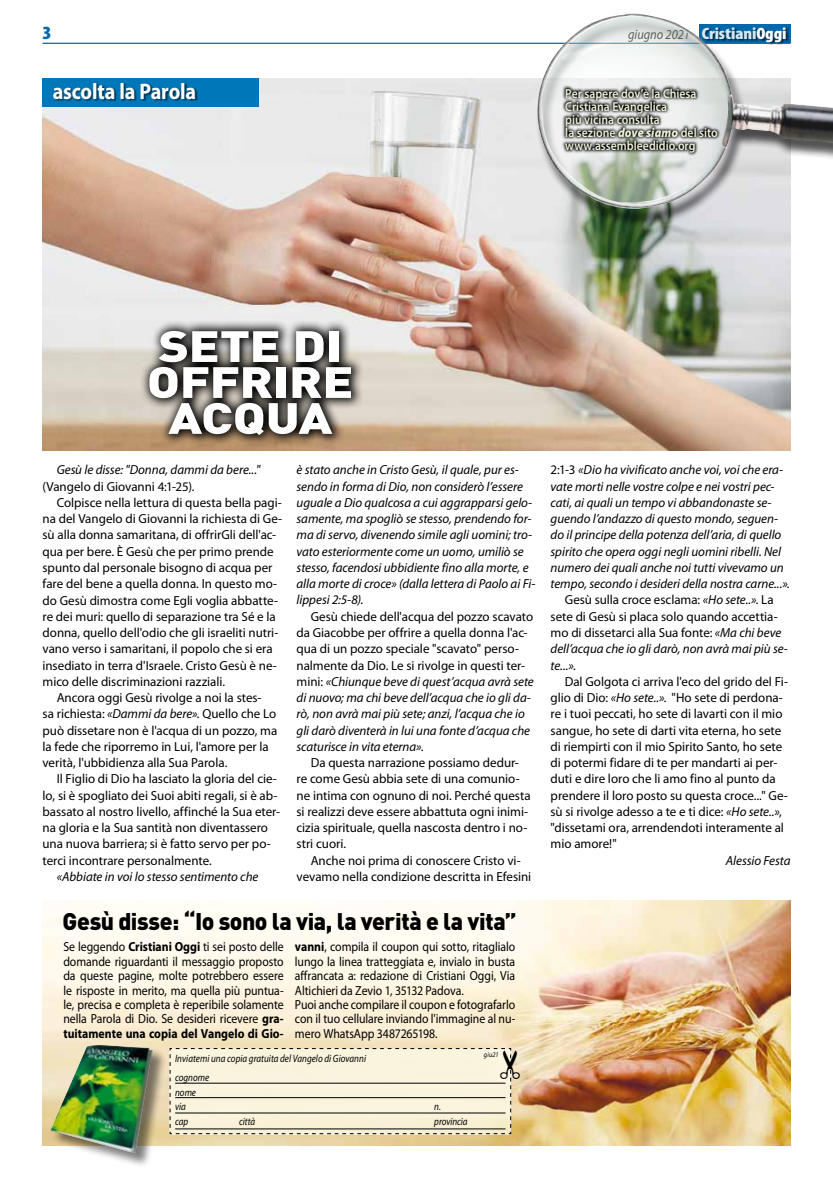
<style>
.page{position:relative;width:833px;height:1188px;background:#fff}
.page>*{position:absolute;margin:0;border:0;box-sizing:border-box;transform-origin:0 0}
.t1{font:900 43.12px/35.9px "DIN";letter-spacing:-.015em;color:#fff;text-align:center;scale:1.2 1}
.t2{font:900 23.75px "DIN";letter-spacing:-.02em;color:#000}
.t3{font:700 22.5px "Myriad Pro";letter-spacing:-.01em;color:#fff;scale:.9 1}
.t4{font:900 condensed 18.75px "Myriad Pro";color:#0068ab;scale:1.1 1}
.t5{font:italic 13.75px "Myriad Pro";color:#000;scale:.9 1}
.t6{font:13.12px/16.2px "Myriad Pro";letter-spacing:-.005em;color:#000}
.t7{font:italic 13.12px/16.2px "Myriad Pro";letter-spacing:-.005em;color:#000}
.t8{font:13.12px/14.4px "Myriad Pro";letter-spacing:-.005em;color:#000;text-align:justify;scale:.9 1}
.t9{font:600 13px/13px "Myriad Pro";color:#ecf2d9;scale:.9 1}
.t10{font:italic 10.62px/14.9px "Myriad Pro";color:#000;scale:.85 1}
.t11{font:italic 7.12px "Myriad Pro";letter-spacing:.015em;color:#000;scale:.9 1}
.s1{font-weight:900;font-style:normal;font-stretch:condensed;font-size:16.62px;color:#d7e8f2}
.s2{font-weight:900;font-style:normal;font-stretch:condensed;font-size:16.62px;color:#fff}
.s3{font-weight:900;font-style:italic}
.s4{font-style:italic}
.s5{font-style:normal}
.s6{font-weight:700}
</style>
<div class="page">
<img style="left:43px;top:78px;width:747px;height:372px">
<svg style="left:138px;top:318px;width:225px;height:127px;background:#625c56"></svg>
<img style="left:43px;top:900px;width:747px;height:244px">
<div style="left:698px;top:25px;width:92px;height:18px;background:#0068ab"></div>
<div style="left:703px;top:28px;width:86px;height:17px;background:#000;opacity:.6"></div>
<hr style="left:43px;top:43px;width:747px;height:1px;background:#0068ab">
<div style="left:43px;top:78px;width:216px;height:28px;background:#0077b8"></div>
<div style="left:54px;top:83px;width:144px;height:19px;background:#000;opacity:.6"></div>
<div style="left:535px;top:16px;width:212px;height:210px;background:#000;opacity:.75"></div>
<img style="left:537px;top:13px;width:197px;height:196px">
<div style="left:728px;top:106px;width:105px;height:65px;background:#000;opacity:.75"></div>
<img style="left:732px;top:103px;width:101px;height:50px">
<img style="left:541px;top:16px;width:191px;height:191px">
<svg style="left:561px;top:84px;width:159px;height:71px;background:#878887"></svg>
<svg style="left:42px;top:1029px;width:478px;height:136px;background:#d7d7b9"></svg>
<h3 class="t4" style="left:43px;top:21px;width:10px">3</h3>
<p class="t5" style="left:628px;top:26px;width:178px">giugno 2021 <span class="s1">Cristiani</span><span class="s2">Oggi</span></p>
<h3 class="t3" style="left:53px;top:76px;width:161px">ascolta la Parola</h3>
<p class="t9" style="left:565px;top:87px;width:171px">Per sapere dov’è la Chiesa<br>Cristiana Evangelica<br>più vicina consulta<br>la sezione <span class="s3">dove siamo</span> del sito www.assembleedidio.org</p>
<h1 class="t1" style="left:147px;top:326px;width:164px">sete di offrire<br>ACQUA</h1>
<p class="t7" style="left:57px;top:461px;width:205px">Gesù le disse: "Donna, dammi da bere..."</p>
<p class="t6" style="left:43px;top:478px;width:154px">(Vangelo di Giovanni 4:1-25).</p>
<p class="t6" style="left:57px;top:494px;width:227px">Colpisce nella lettura di questa bella pagi-</p>
<p class="t6" style="left:43px;top:510px;width:241px">na del Vangelo di Giovanni la richiesta di Ge-</p>
<p class="t6" style="left:43px;top:526px;width:235px">sù alla donna samaritana, di offrirGli dell'ac-</p>
<p class="t6" style="left:43px;top:543px;width:233px">qua per bere. È Gesù che per primo prende</p>
<p class="t6" style="left:43px;top:559px;width:231px">spunto dal personale bisogno di acqua per</p>
<p class="t6" style="left:43px;top:575px;width:236px">fare del bene a quella donna. In questo mo-</p>
<p class="t6" style="left:43px;top:591px;width:237px">do Gesù dimostra come Egli voglia abbatte-</p>
<p class="t6" style="left:43px;top:608px;width:235px">re dei muri: quello di separazione tra Sé e la</p>
<p class="t6" style="left:43px;top:624px;width:237px">donna, quello dell'odio che gli israeliti nutri-</p>
<p class="t6" style="left:43px;top:640px;width:232px">vano verso i samaritani, il popolo che si era</p>
<p class="t6" style="left:43px;top:656px;width:236px">insediato in terra d'Israele. Cristo Gesù è ne-</p>
<p class="t6" style="left:43px;top:673px;width:184px">mico delle discriminazioni razziali.</p>
<p class="t6" style="left:57px;top:689px;width:206px">Ancora oggi Gesù rivolge a noi la stes-</p>
<p class="t6" style="left:43px;top:705px;width:235px">sa richiesta: <span class="s4">«Dammi da bere».</span> Quello che Lo</p>
<p class="t6" style="left:43px;top:721px;width:236px">può dissetare non è l'acqua di un pozzo, ma</p>
<p class="t6" style="left:43px;top:738px;width:228px">la fede che riporremo in Lui, l'amore per la</p>
<p class="t6" style="left:43px;top:754px;width:186px">verità, l'ubbidienza alla Sua Parola.</p>
<p class="t6" style="left:57px;top:770px;width:222px">Il Figlio di Dio ha lasciato la gloria del cie-</p>
<p class="t6" style="left:43px;top:786px;width:236px">lo, si è spogliato dei Suoi abiti regali, si è ab-</p>
<p class="t6" style="left:43px;top:803px;width:239px">bassato al nostro livello, affinché la Sua eter-</p>
<p class="t6" style="left:43px;top:819px;width:227px">na gloria e la Sua santità non diventassero</p>
<p class="t6" style="left:43px;top:835px;width:230px">una nuova barriera; si è fatto servo per po-</p>
<p class="t6" style="left:43px;top:851px;width:171px">terci incontrare personalmente.</p>
<p class="t7" style="left:57px;top:867px;width:203px">«Abbiate in voi lo stesso sentimento che</p>
<p class="t7" style="left:296px;top:461px;width:240px">è stato anche in Cristo Gesù, il quale, pur es&shy;sendo in forma di Dio, non considerò l’essere uguale a Dio qualcosa a cui aggrapparsi gelo&shy;samente, ma spogliò se stesso, prendendo for&shy;ma di servo, divenendo simile agli uomini; tro&shy;vato esteriormente come un uomo, umiliò se stesso, facendosi ubbidiente fino alla morte, e alla morte di croce» (dalla lettera di Paolo ai Fi&shy;lippesi 2:5-8).</p>
<p class="t7" style="left:296px;top:607px;width:239px;text-indent:14px"><span class="s5">Gesù chiede dell'acqua del pozzo scavato da Giacobbe per offrire a quella donna l'ac&shy;qua di un pozzo speciale "scavato" perso&shy;nalmente da Dio. Le si rivolge in questi ter&shy;mini:</span> «Chiunque beve di quest’acqua avrà sete di nuovo; ma chi beve dell’acqua che io gli da&shy;rò, non avrà mai più sete; anzi, l’acqua che io gli darò diventerà in lui una fonte d’acqua che scaturisce in vita eterna»<span class="s5">.</span></p>
<p class="t6" style="left:296px;top:754px;width:236px;text-indent:14px">Da questa narrazione possiamo dedur&shy;re come Gesù abbia sete di una comunio&shy;ne intima con ognuno di noi. Perché questa si realizzi deve essere abbattuta ogni inimi&shy;cizia spirituale, quella nascosta dentro i no&shy;stri cuori.</p>
<p class="t6" style="left:296px;top:851px;width:236px;text-align:center">Anche noi prima di conoscere Cristo vi&shy;vevamo nella condizione descritta in Efesini</p>
<h2 class="t2" style="left:63px;top:905px;width:455px">Gesù disse: “Io sono la via, la verità e la vita”</h2>
<p class="t8" style="left:63px;top:939px;width:246px">Se leggendo <span class="s6">Cristiani Oggi</span> ti sei posto delle domande riguardanti il messaggio proposto da queste pagine, molte potrebbero essere le risposte in merito, ma quella più puntua&shy;le, precisa e completa è reperibile solamente nella Parola di Dio. Se desideri ricevere <span class="s6">gra&shy;tuitamente una copia del Vangelo di Gio-</span></p>
<p class="t8" style="left:295px;top:939px;width:246px;text-align:left"><span class="s6">vanni</span>, compila il coupon qui sotto, ritaglialo lungo la linea tratteggiata e, invialo in busta affrancata a: redazione di Cristiani Oggi, Via Altichieri da Zevio 1, 35132 Padova.<br>Puoi anche compilare il coupon e fotografarlo con il tuo cellulare inviando l'immagine al nu&shy;mero WhatsApp 3487265198.</p>
<p class="t10" style="left:175px;top:1069px;width:41px">cognome nome via</p>
<p class="t10" style="left:175px;top:1050px;width:226px">Inviatemi una copia gratuita del Vangelo di Giovanni</p>
<p class="t11" style="left:484px;top:1049px;width:18px">giu21</p>
<p class="t10" style="left:434px;top:1098px;width:9px">n.</p>
<p class="t10" style="left:175px;top:1113px;width:17px">cap</p>
<p class="t10" style="left:239px;top:1113px;width:20px">città</p>
<p class="t10" style="left:434px;top:1113px;width:41px">provincia</p>
<p class="t7" style="left:550px;top:461px;width:234px"><span class="s5">2:1-3</span> «Dio ha vivificato anche voi, voi che era-</p>
<p class="t7" style="left:550px;top:477px;width:225px">vate morti nelle vostre colpe e nei vostri pec-</p>
<p class="t7" style="left:550px;top:494px;width:222px">cati, ai quali un tempo vi abbandonaste se-</p>
<p class="t7" style="left:550px;top:510px;width:229px">guendo l’andazzo di questo mondo, seguen-</p>
<p class="t7" style="left:550px;top:526px;width:232px">do il principe della potenza dell’aria, di quello</p>
<p class="t7" style="left:550px;top:542px;width:232px">spirito che opera oggi negli uomini ribelli. Nel</p>
<p class="t7" style="left:550px;top:559px;width:235px">numero dei quali anche noi tutti vivevamo un</p>
<p class="t7" style="left:550px;top:575px;width:241px">tempo, secondo i desideri della nostra carne...».</p>
<p class="t6" style="left:565px;top:591px;width:210px">Gesù sulla croce esclama: <span class="s4">«Ho sete..».</span> La</p>
<p class="t6" style="left:550px;top:607px;width:228px">sete di Gesù si placa solo quando accettia-</p>
<p class="t6" style="left:550px;top:624px;width:232px">mo di dissetarci alla Sua fonte: <span class="s4">«Ma chi beve</span></p>
<p class="t7" style="left:550px;top:640px;width:239px">dell’acqua che io gli darò, non avrà mai più se-</p>
<p class="t7" style="left:550px;top:656px;width:27px">te...».</p>
<p class="t6" style="left:550px;top:672px;width:239px;text-indent:14px">Dal Golgota ci arriva l'eco del grido del Fi&shy;glio di Dio: <span class="s4">«Ho sete..».</span> "Ho sete di perdona&shy;re i tuoi peccati, ho sete di lavarti con il mio sangue, ho sete di darti vita eterna, ho sete di riempirti con il mio Spirito Santo, ho sete di potermi fidare di te per mandarti ai per&shy;duti e dire loro che li amo fino al punto da prendere il loro posto su questa croce..." Ge&shy;sù si rivolge adesso a te e ti dice: <span class="s4">«Ho sete..»</span>, "dissetami ora, arrendendoti interamente al mio amore!"</p>
<p class="t7" style="left:726px;top:851px;width:66px">Alessio Festa</p>
</div>
